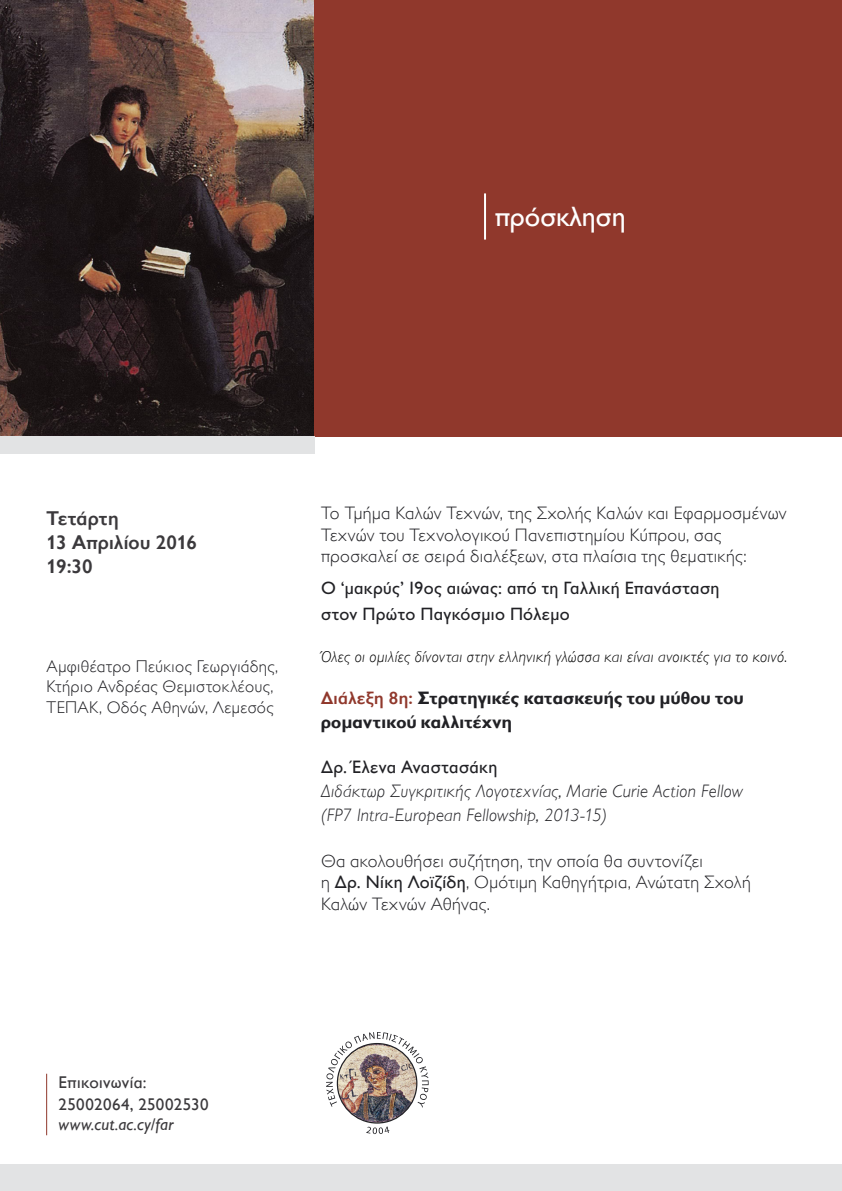
<style>
.page{position:relative;width:842px;height:1191px;background:#fff}
.page>*{position:absolute;margin:0;border:0;box-sizing:border-box;transform-origin:0 0}
.t1{font:28px "Gill Sans Hel TF";color:#fff}
.t2{font:600 20px/24px "Gill Sans Hel TF";letter-spacing:.01em;color:#3b393c}
.t3{font:300 18px/21.6px "Gill Sans Hel TF";letter-spacing:.02em;color:#212125}
.t4{font:italic 300 18px/24px "Gill Sans Hel TF";letter-spacing:.015em;color:#212125}
.t5{font:18px/26px "Gill Sans Hel Pt";letter-spacing:.025em;color:#212125}
.t6{font:700 18px/24px "Gill Sans Hel Pt";letter-spacing:.02em;color:#212125}
.t7{font:18px "Gill Sans Hel TF";letter-spacing:.025em;color:#212125}
.t8{font:300 17px/20.4px "Gill Sans Hel TF";letter-spacing:.025em;color:#212125}
.t9{font:17px/22px "Gill Sans Hel TF";letter-spacing:.02em;color:#3b393c}
.t10{font:italic 17px "Gill Sans Hel TF";letter-spacing:.015em;color:#3b393c}
.t11{font:italic 300 16px "Gill Sans Hel TF";letter-spacing:.025em;color:#000}
.s1{font-style:normal}
.s2{font-family:"Gill Sans Hel TF";font-weight:600;color:#90382c}
.s3{font-weight:400}
</style>
<div class="page">
<img style="left:0;top:0;width:314px;height:437px">
<div style="left:0;top:1164px;width:842px;height:27px;background:#e2e3e4"></div>
<div style="left:314px;top:0;width:528px;height:437px;background:#90382c"></div>
<div style="left:0;top:437px;width:314px;height:17px;background:#e2e3e4"></div>
<hr style="left:484px;top:193px;width:2px;height:46px;background:#fff">
<hr style="left:46px;top:1073px;width:1px;height:62px;background:#90382c">
<img style="left:337px;top:1043px;width:80px;height:80px;border-radius:40px">
<img style="left:326px;top:1032px;width:103px;height:75px">
<svg style="left:366px;top:1126px;width:23px;height:8px"></svg>
<div style="left:337px;top:1043px;width:80px;height:80px;border:1px solid #212125;border-radius:50%"></div>
<h1 class="t1" style="left:495px;top:202px;width:132px">πρόσκληση</h1>
<p class="t2" style="left:47px;top:507px;width:152px">Τετάρτη<br>13 Απριλίου 2016<br>19:30</p>
<p class="t8" style="left:47px;top:656px;width:233px">Αµφιθέατρο Πεύκιος Γεωργιάδης,<br>Κτήριο Ανδρέας Θεµιστοκλέους,<br>ΤΕΠΑΚ, Οδός Αθηνών, Λεµεσός</p>
<p class="t3" style="left:321px;top:503px;width:467px">Το Τµήµα Καλών Τεχνών, της Σχολής Καλών και Εφαρµοσµένων<br>Τεχνών του Τεχνολογικού Πανεπιστηµίου Κύπρου, σας προσκαλεί σε σειρά διαλέξεων, στα πλαίσια της θεµατικής:</p>
<p class="t5" style="left:321px;top:575px;width:400px">Ο ‘µακρύς’ 19ος αιώνας: από τη Γαλλική Επανάσταση στον Πρώτο Παγκόσµιο Πόλεµο</p>
<p class="t11" style="left:321px;top:648px;width:467px">Όλες οι οµιλίες δίνονται στην ελληνική γλώσσα και είναι ανοικτές για το κοινό<span class="s1">.</span></p>
<p class="t6" style="left:321px;top:685px;width:424px"><span class="s2">∆ιάλεξη 8η:</span> Στρατηγικές κατασκευής του µύθου του ροµαντικού καλλιτέχνη</p>
<p class="t7" style="left:321px;top:758px;width:178px">∆ρ. Έλενα Αναστασάκη</p>
<p class="t4" style="left:321px;top:779px;width:423px">∆ιδάκτωρ Συγκριτικής Λογοτεχνίας, Marie Curie Action Fellow (FP7 Intra-European Fellowship, 2013-15)</p>
<p class="t3" style="left:321px;top:850px;width:431px">Θα ακολουθήσει συζήτηση, την οποία θα συντονίζει<br>η <span class="s3">∆ρ. Νίκη Λοϊζίδη</span>, Οµότιµη Καθηγήτρια, Ανώτατη Σχολή<br>Καλών Τεχνών Αθήνας.</p>
<p class="t9" style="left:59px;top:1071px;width:151px">Επικοινωνία:<br>25002064, 25002530</p>
<p class="t10" style="left:59px;top:1115px;width:116px">www.cut.ac.cy/far</p>
</div>
